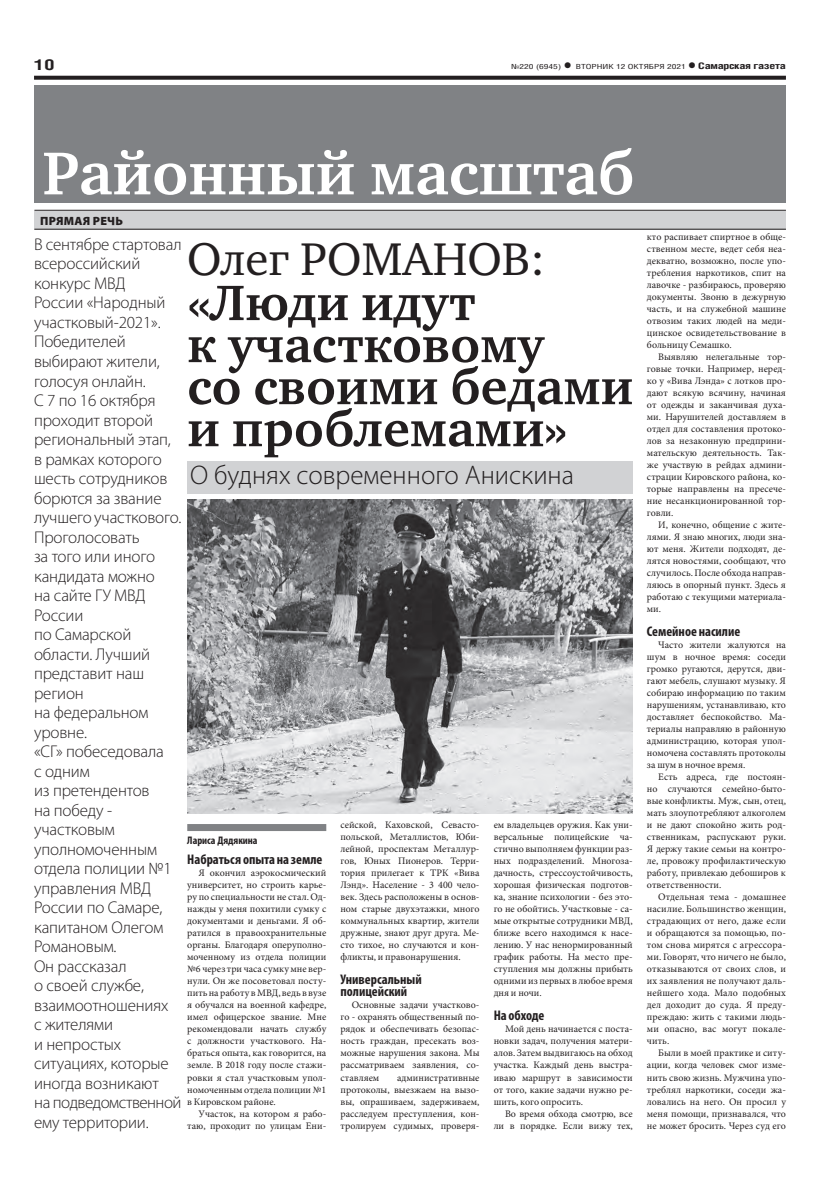
<style>
.page{position:relative;width:820px;height:1191px;background:#fff}
.page>*{position:absolute;margin:0;border:0;box-sizing:border-box;transform-origin:0 0}
.ЗАГОЛОВОК{font:700 62px "Charter C";color:#fff}
.ЗАГОЛОВОК-2{font:700 51px/42px "Charter C";color:#231f20}
.ЗАГОЛОВОК-3{font:47px "Charter C";color:#231f20}
.ПОДЗАГОЛОВОК{font:300 27px "Myriad Pro";color:#231f20}
.ПОДЗАГОЛОВОК-2{font:300 17px/19.5px "Myriad Pro";letter-spacing:-.01em;color:#231f20}
.t1{font:700 15px "Helios Cond";color:#231f20;scale:1.4 1}
.ЗАГ_в_ТЕКСТЕ{font:700 condensed 14px/12px "Myriad Pro";color:#231f20}
.РУБРИКА{font:900 12px "Myriad Pro";letter-spacing:.02em;color:#231f20}
.АВТОР_чб{font:700 condensed 11px "Myriad Pro";color:#231f20}
.ОСНОВНОЙ{font:10px/12px "Minion Pro";color:#231f20;text-align:justify}
.t2{font:700 9px "Helios Cond";letter-spacing:-.02em;color:#231f20;scale:1.4 1}
.t3{font:7px "Helios Cond";color:#231f20;scale:1.4 1}
.s1{font-weight:700;font-size:16px}
.s2{font-size:16px}
</style>
<div class="page">
<svg style="left:34px;top:76px;width:751px;height:4px;background:#322f2f"></svg>
<div style="left:34px;top:86px;width:751px;height:117px;background:#808285"></div>
<div style="left:34px;top:211px;width:751px;height:18px;background:#d1d2d4"></div>
<hr style="left:34px;top:210px;width:751px;height:1px;background:#231f20">
<hr style="left:34px;top:229px;width:751px;height:1px;background:#231f20">
<div style="left:187px;top:461px;width:445px;height:32px;background:#d1d2d4"></div>
<img style="left:187px;top:499px;width:445px;height:314px">
<div style="left:187px;top:824px;width:139px;height:7px;background:#808285"></div>
<p class="t1" style="left:34px;top:55px;width:16px">10</p>
<p class="t1" style="left:34px;top:55px;width:9px">2</p>
<p class="t3" style="left:511px;top:63px;width:126px">№220 (6945) <span class="s1">•</span> ВТОРНИК 12 ОКТЯБРЯ 2021</p>
<p class="t2" style="left:687px;top:61px;width:72px"><span class="s2">•</span> Самарская газета</p>
<p class="ЗАГОЛОВОК" style="left:43px;top:139px;width:593px">Районный масштаб</p>
<p class="РУБРИКА" style="left:40px;top:214px;width:84px">ПРЯМАЯ РЕЧЬ</p>
<p class="ПОДЗАГОЛОВОК-2" style="left:34px;top:234px;width:149px">В сентябре стартовал всероссийский конкурс МВД<br>России «Народный участковый-2021».<br>Победителей выбирают жители, голосуя онлайн.<br>С 7 по 16 октября проходит второй региональный этап, в рамках которого шесть сотрудников борются за звание лучшего участкового.<br>Проголосовать<br>за того или иного кандидата можно<br>на сайте ГУ МВД<br>России</p>
<p class="ПОДЗАГОЛОВОК-2" style="left:34px;top:624px;width:118px">по Самарской области. Лучший представит наш регион<br>на федеральном уровне.</p>
<p class="ПОДЗАГОЛОВОК-2" style="left:34px;top:741px;width:149px">«СГ» побеседовала<br>с одним<br>из претендентов<br>на победу - участковым уполномоченным отдела полиции №1 управления МВД<br>России по Самаре, капитаном Олегом<br>Романовым.<br>Он рассказал<br>о своей службе, взаимоотношениях<br>с жителями<br>и непростых ситуациях, которые иногда возникают<br>на подведомственной ему территории.</p>
<p class="ЗАГОЛОВОК-3" style="left:187px;top:233px;width:359px">Олег РОМАНОВ:</p>
<p class="ЗАГОЛОВОК-2" style="left:187px;top:282px;width:447px">«Люди идут<br>к участковому<br>со своими бедами и проблемами»</p>
<p class="ПОДЗАГОЛОВОК" style="left:190px;top:458px;width:385px">О буднях современного Анискина</p>
<p class="ОСНОВНОЙ" style="left:493px;top:819px;width:140px">ем владельцев оружия. Как уни&shy;версальные полицейские ча&shy;стично выполняем функции раз&shy;ных подразделений. Многоза&shy;дачность, стрессоустойчивость, хорошая физическая подготов&shy;ка, знание психологии - без это&shy;го не обойтись. Участковые - са&shy;мые открытые сотрудники МВД, ближе всего находимся к насе&shy;лению. У нас ненормированный график работы. На место пре&shy;ступления мы должны прибыть одними из первых в любое время дня и ночи.</p>
<p class="ЗАГ_в_ТЕКСТЕ" style="left:493px;top:1009px;width:52px">На обходе</p>
<p class="ОСНОВНОЙ" style="left:493px;top:1023px;width:140px;text-indent:11px">Мой день начинается с поста&shy;новки задач, получения матери&shy;алов. Затем выдвигаюсь на обход участка. Каждый день выстра&shy;иваю маршрут в зависимости от того, какие задачи нужно ре&shy;шить, кого опросить.</p>
<p class="ОСНОВНОЙ" style="left:493px;top:1107px;width:140px;text-align:right">Во время обхода смотрю, все ли в порядке. Если вижу тех,</p>
<p class="ОСНОВНОЙ" style="left:340px;top:819px;width:140px">сейской, Каховской, Севасто&shy;польской, Металлистов, Юби&shy;лейной, проспектам Металлур&shy;гов, Юных Пионеров. Терри&shy;тория прилегает к ТРК «Вива Лэнд». Население - 3 400 чело&shy;век. Здесь расположены в основ&shy;ном старые двухэтажки, много коммунальных квартир, жители дружные, знают друг друга. Ме&shy;сто тихое, но случаются и кон&shy;фликты, и правонарушения.</p>
<p class="ЗАГ_в_ТЕКСТЕ" style="left:340px;top:973px;width:83px">Универсальный полицейский</p>
<p class="ОСНОВНОЙ" style="left:340px;top:999px;width:140px;text-indent:11px">Основные задачи участково&shy;го - охранять общественный по&shy;рядок и обеспечивать безопас&shy;ность граждан, пресекать воз&shy;можные нарушения закона. Мы рассматриваем заявления, со&shy;ставляем</p>
<p class="АВТОР_чб" style="left:187px;top:834px;width:72px">Лариса Дядякина</p>
<p class="ЗАГ_в_ТЕКСТЕ" style="left:187px;top:853px;width:137px">Набраться опыта на земле</p>
<p class="ОСНОВНОЙ" style="left:187px;top:867px;width:140px;text-indent:11px">Я окончил аэрокосмический университет, но строить карье&shy;ру по специальности не стал. Од&shy;нажды у меня похитили сумку с документами и деньгами. Я об&shy;ратился в правоохранительные органы. Благодаря оперуполно&shy;моченному из отдела полиции №6 через три часа сумку мне вер&shy;нули. Он же посоветовал посту&shy;пить на работу в МВД, ведь в вузе я обучался на военной кафедре, имел офицерское звание. Мне рекомендовали начать службу с должности участкового. На&shy;браться опыта, как говорится, на земле. В 2018 году после стажи&shy;ровки я стал участковым упол&shy;номоченным отдела полиции №1 в Кировском районе.</p>
<p class="ОСНОВНОЙ" style="left:187px;top:1107px;width:140px;text-align:right">Участок, на котором я рабо&shy;таю, проходит по улицам Ени-</p>
<p class="ОСНОВНОЙ" style="left:340px;top:1071px;width:140px;text-indent:56px">административные протоколы, выезжаем на вызо&shy;вы, опрашиваем, задерживаем, расследуем преступления, кон&shy;тролируем судимых, проверя-</p>
<p class="ОСНОВНОЙ" style="left:646px;top:231px;width:140px">кто распивает спиртное в обще&shy;ственном месте, ведет себя неа&shy;декватно, возможно, после упо&shy;требления наркотиков, спит на лавочке - разбираюсь, проверяю документы. Звоню в дежурную часть, и на служебной машине отвозим таких людей на меди&shy;цинское освидетельствование в больницу Семашко.</p>
<p class="ОСНОВНОЙ" style="left:646px;top:351px;width:140px;text-indent:11px">Выявляю нелегальные тор&shy;говые точки. Например, неред&shy;ко у «Вива Лэнда» с лотков про&shy;дают всякую всячину, начиная от одежды и заканчивая духа&shy;ми. Нарушителей доставляем в отдел для составления протоко&shy;лов за незаконную предприни&shy;мательскую деятельность. Так&shy;же участвую в рейдах админи&shy;страции Кировского района, ко&shy;торые направлены на пресече&shy;ние несанкционированной тор&shy;говли.</p>
<p class="ОСНОВНОЙ" style="left:646px;top:519px;width:140px;text-indent:11px">И, конечно, общение с жите&shy;лями. Я знаю многих, люди зна&shy;ют меня. Жители подходят, де&shy;лятся новостями, сообщают, что случилось. После обхода направ&shy;ляюсь в опорный пункт. Здесь я работаю с текущими материала&shy;ми.</p>
<p class="ЗАГ_в_ТЕКСТЕ" style="left:646px;top:625px;width:95px">Семейное насилие</p>
<p class="ОСНОВНОЙ" style="left:646px;top:639px;width:140px;text-indent:11px">Часто жители жалуются на шум в ночное время: соседи громко ругаются, дерутся, дви&shy;гают мебель, слушают музыку. Я собираю информацию по таким нарушениям, устанавливаю, кто доставляет беспокойство. Ма&shy;териалы направляю в районную администрацию, которая упол&shy;номочена составлять протоколы за шум в ночное время.</p>
<p class="ОСНОВНОЙ" style="left:646px;top:771px;width:140px;text-indent:11px">Есть адреса, где постоян&shy;но случаются семейно-быто&shy;вые конфликты. Муж, сын, отец, мать злоупотребляют алкоголем и не дают спокойно жить род&shy;ственникам, распускают руки.<br>Я держу такие семьи на контро&shy;ле, провожу профилактическую работу, привлекаю дебоширов к ответственности.</p>
<p class="ОСНОВНОЙ" style="left:646px;top:891px;width:140px;text-indent:11px">Отдельная тема - домашнее насилие. Большинство женщин, страдающих от него, даже если и обращаются за помощью, по&shy;том снова мирятся с агрессора&shy;ми. Говорят, что ничего не было, отказываются от своих слов, и их заявления не получают даль&shy;нейшего хода. Мало подобных дел доходит до суда. Я преду&shy;преждаю: жить с такими людь&shy;ми опасно, вас могут покале&shy;чить.</p>
<p class="ОСНОВНОЙ" style="left:646px;top:1047px;width:140px;text-indent:11px">Были в моей практике и ситу&shy;ации, когда человек смог изме&shy;нить свою жизнь. Мужчина упо&shy;треблял наркотики, соседи жа&shy;ловались на него. Он просил у меня помощи, признавался, что не может бросить. Через суд его</p>
</div>
